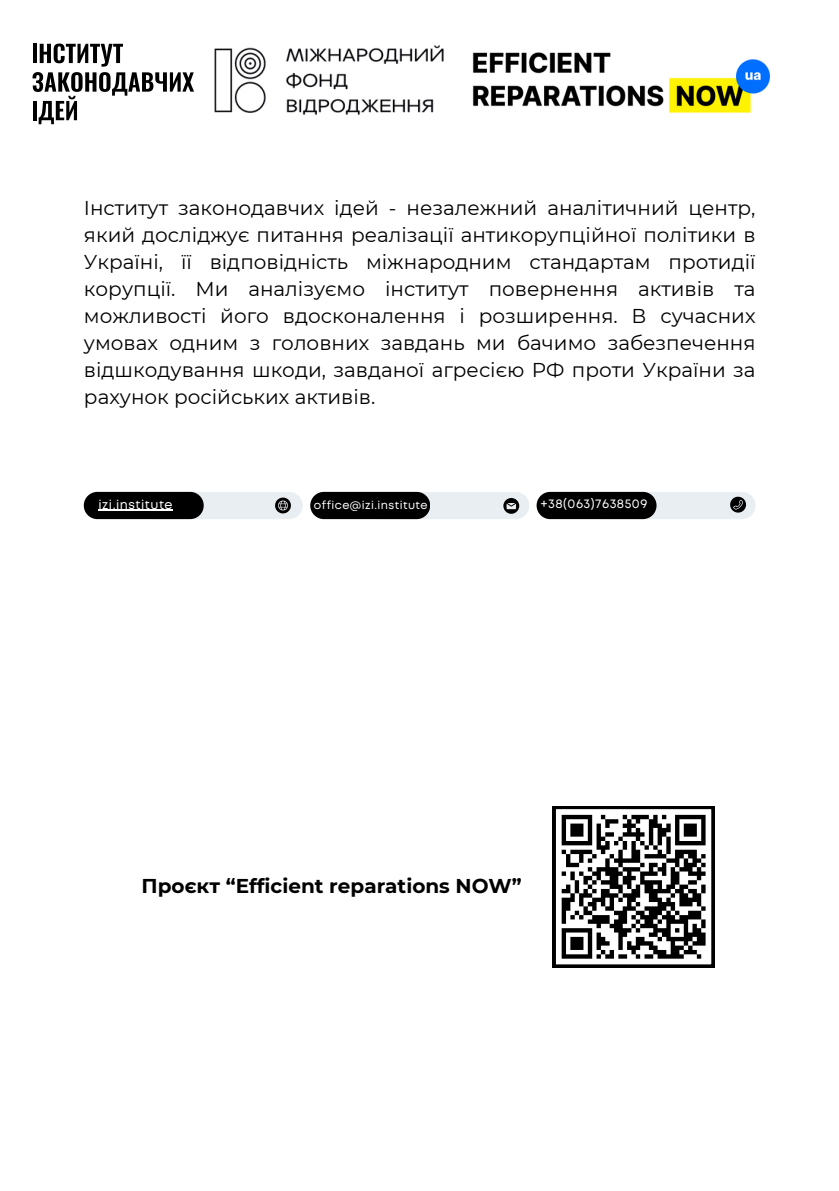
<style>
.page{position:relative;width:839px;height:1191px;background:#fff}
.page>*{position:absolute;margin:0;border:0;box-sizing:border-box;transform-origin:0 0}
.t1{font:20px/27px "Montserrat";color:#000;text-align:justify}
.t2{font:700 20px "Montserrat";color:#000}
.t3{font:12.6px "Mont";letter-spacing:.04em;color:#fff}
.t4{font:11.2px "Mont";letter-spacing:.04em;color:#fff}
</style>
<div class="page">
<div style="left:592px;top:492px;width:163px;height:27px;background:#e8eef1;border-radius:14px"></div>
<div style="left:536px;top:492px;width:120px;height:27px;background:#000"></div>
<svg style="left:730px;top:497px;width:16px;height:16px"></svg>
<div style="left:139px;top:492px;width:164px;height:27px;background:#e8eef1;border-radius:14px"></div>
<svg style="left:84px;top:492px;width:119px;height:27px;background:#101010"></svg>
<svg style="left:275px;top:498px;width:16px;height:15px"></svg>
<hr style="left:98px;top:510px;width:75px;height:1px;background:#fff">
<div style="left:365px;top:492px;width:164px;height:27px;background:#e8eef1;border-radius:14px"></div>
<div style="left:310px;top:492px;width:120px;height:27px;background:#000"></div>
<svg style="left:503px;top:498px;width:16px;height:16px"></svg>
<svg style="left:553px;top:806px;width:161px;height:161px"></svg>
<svg style="left:472px;top:52px;width:298px;height:61px"></svg>
<svg style="left:33px;top:44px;width:161px;height:80px"></svg>
<img style="left:214px;top:45px;width:230px;height:70px">
<p class="t1" style="left:84px;top:194px;width:673px">Інститут законодавчих ідей - незалежний аналітичний центр, який досліджує питання реалізації антикорупційної політики в Україні, її відповідність міжнародним стандартам протидії корупції. Ми аналізуємо інститут повернення активів та можливості його вдосконалення і розширення. В сучасних умовах одним з головних завдань ми бачимо забезпечення відшкодування шкоди, завданої агресією РФ проти України за рахунок російських активів.</p>
<p class="t3" style="left:98px;top:500px;width:76px">izi.institute</p>
<p class="t4" style="left:314px;top:501px;width:115px">office@izi.institute</p>
<p class="t3" style="left:541px;top:499px;width:108px">+38(063)7638509</p>
<p class="t2" style="left:141px;top:873px;width:382px">Проєкт “Efficient reparations NOW”</p>
</div>
